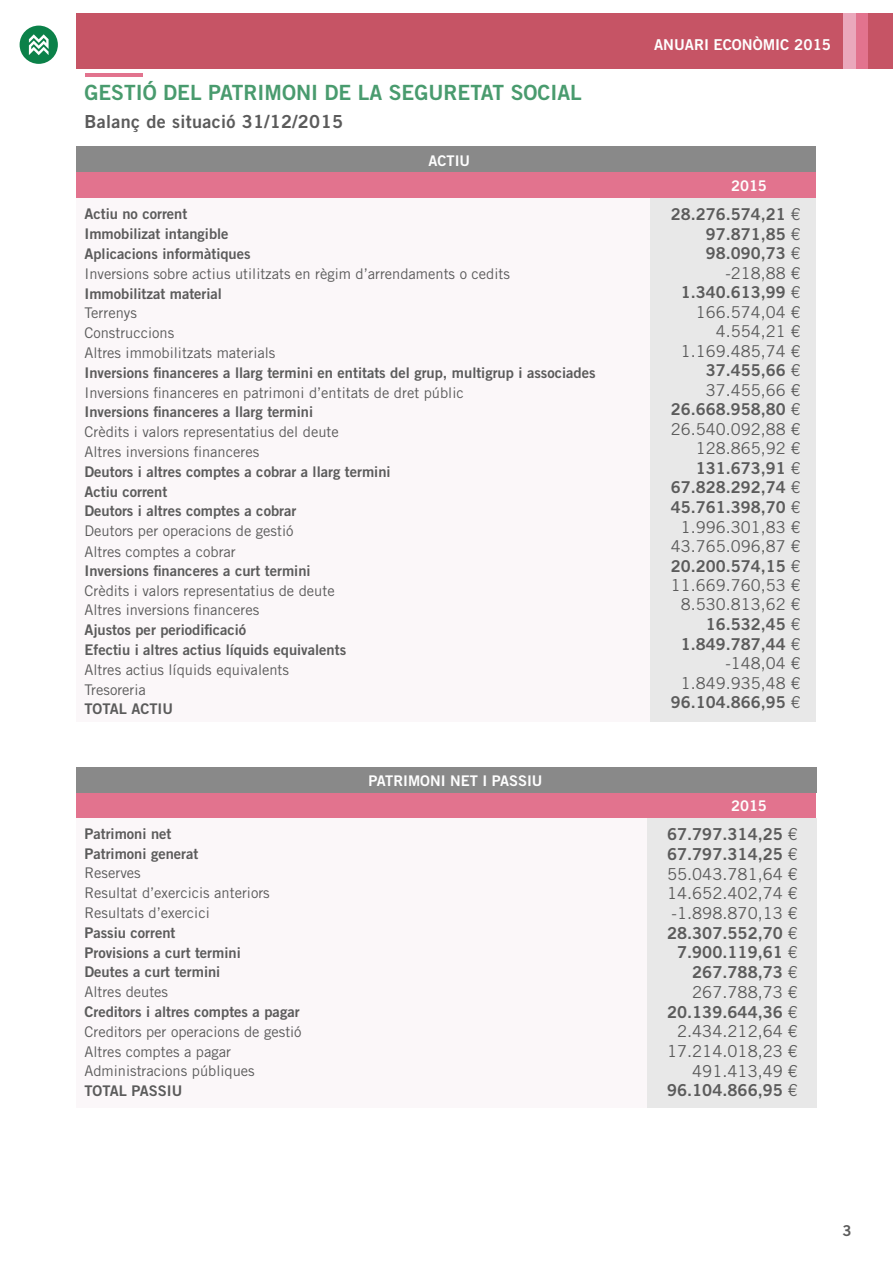
<style>
.page{position:relative;width:893px;height:1263px;background:#fff}
.page>*{position:absolute;margin:0;border:0;box-sizing:border-box;transform-origin:0 0}
.t1{font:21px "Trade Gothic Bold Two";color:#499b6e}
.t2{font:18px "Trade Gothic Bold Two";letter-spacing:.02em;color:#5b5b5b}
.t3{font:16.5px/20px "Trade Gothic Bold Two";color:#5b5b5b}
.t4{font:16.5px/19.5px "Trade Gothic";color:#5b5b5b;text-align:justify}
.t5{font:16.35px/19.6px "Trade Gothic LT Bold Two";color:#5b5b5b;text-align:justify}
.t6{font:16.35px/19.4px "Trade Gothic LT";color:#5b5b5b;text-align:right}
.t7{font:15px "Trade Gothic Bold Two";color:#fefefe}
.t8{font:15px "Trade Gothic Bold Two";color:#5b5b5b}
.t9{font:14.7px/19.8px "Trade Gothic LT";color:#5b5b5b}
.t10{font:14.7px/19.8px "Trade Gothic Bold Two";color:#5b5b5b}
.t11{font:14.7px "Trade Gothic Bold Two";color:#fefefe}
.s1{font-family:"Trade Gothic LT"}
</style>
<div class="page">
<div style="left:20px;top:26px;width:38px;height:38px;background:#0b8149;border-radius:50%"></div>
<svg style="left:29px;top:34px;width:20px;height:21px"></svg>
<div style="left:76px;top:13px;width:817px;height:56px;background:#c65465"></div>
<div style="left:855px;top:13px;width:13px;height:56px;background:#e2738e"></div>
<div style="left:843px;top:13px;width:13px;height:56px;background:#eaa8bc"></div>
<div style="left:76px;top:198px;width:740px;height:524px;background:#fbf7f9"></div>
<div style="left:650px;top:187px;width:166px;height:535px;background:#e8e8e8"></div>
<div style="left:76px;top:172px;width:740px;height:26px;background:#e2738e"></div>
<div style="left:76px;top:147px;width:740px;height:25px;background:#898989"></div>
<div style="left:76px;top:818px;width:741px;height:289px;background:#fbf7f9"></div>
<div style="left:648px;top:818px;width:169px;height:289px;background:#e8e8e8"></div>
<hr style="left:86px;top:73px;width:57px;height:3px;background:#e2738e">
<div style="left:76px;top:793px;width:740px;height:25px;background:#e2738e"></div>
<div style="left:76px;top:767px;width:741px;height:26px;background:#898989"></div>
<h1 class="t1" style="left:84px;top:84px;width:499px">GESTIÓ DEL PATRIMONI DE LA SEGURETAT SOCIAL</h1>
<p class="t2" style="left:84px;top:114px;width:260px">Balanç de situació 31/12/2015</p>
<p class="t11" style="left:429px;top:155px;width:43px">ACTIU</p>
<p class="t10" style="left:84px;top:205px;width:168px">Actiu no corrent<br>Immobilizat intangible<br>Aplicacions informàtiques</p>
<p class="t9" style="left:84px;top:265px;width:427px">Inversions sobre actius utilitzats en règim d’arrendaments o cedits</p>
<p class="t10" style="left:84px;top:285px;width:139px">Immobilitzat material</p>
<p class="t9" style="left:84px;top:305px;width:192px">Terrenys<br>Construccions<br>Altres immobilitzats materials</p>
<p class="t10" style="left:84px;top:364px;width:513px">Inversions financeres a llarg termini en entitats del grup, multigrup i associades</p>
<p class="t9" style="left:84px;top:384px;width:381px">Inversions financeres en patrimoni d’entitats de dret públic</p>
<p class="t10" style="left:84px;top:403px;width:230px">Inversions financeres a llarg termini</p>
<p class="t9" style="left:84px;top:423px;width:256px">Crèdits i valors representatius del deute<br>Altres inversions financeres</p>
<p class="t10" style="left:84px;top:463px;width:308px">Deutors i altres comptes a cobrar a llarg termini<br>Actiu corrent<br>Deutors i altres comptes a cobrar</p>
<p class="t9" style="left:84px;top:522px;width:211px;line-height:21.3px">Deutors per operacions de gestió<br>Altres comptes a cobrar</p>
<p class="t10" style="left:84px;top:562px;width:228px">Inversions financeres a curt termini</p>
<p class="t9" style="left:84px;top:582px;width:252px">Crèdits i valors representatius de deute<br>Altres inversions financeres</p>
<p class="t10" style="left:84px;top:621px;width:263px">Ajustos per periodificació<br>Efectiu i altres actius líquids equivalents</p>
<p class="t9" style="left:84px;top:661px;width:206px">Altres actius líquids equivalents<br>Tresoreria</p>
<p class="t10" style="left:84px;top:700px;width:90px">TOTAL ACTIU</p>
<p class="t10" style="left:84px;top:825px;width:115px">Patrimoni net<br>Patrimoni generat</p>
<p class="t9" style="left:84px;top:864px;width:187px">Reserves<br>Resultat d’exercicis anteriors<br>Resultats d’exercici</p>
<p class="t10" style="left:84px;top:924px;width:158px">Passiu corrent<br>Provisions a curt termini<br>Deutes a curt termini</p>
<p class="t9" style="left:84px;top:983px;width:85px">Altres deutes</p>
<p class="t10" style="left:84px;top:1003px;width:217px">Creditors i altres comptes a pagar</p>
<p class="t9" style="left:84px;top:1023px;width:219px">Creditors per operacions de gestió<br>Altres comptes a pagar<br>Administracions públiques</p>
<p class="t10" style="left:84px;top:1082px;width:99px">TOTAL PASSIU</p>
<p class="t11" style="left:369px;top:774px;width:176px">PATRIMONI NET I PASSIU</p>
<p class="t7" style="left:654px;top:39px;width:179px">ANUARI ECONÒMIC 2015</p>
<p class="t11" style="left:731px;top:180px;width:37px">2015</p>
<p class="t5" style="left:706px;top:206px;width:96px;text-indent:-35px">28.276.574,21 <span class="s1">€ </span>97.871,85 <span class="s1">€ </span>98.090,73 <span class="s1">€</span></p>
<p class="t6" style="left:725px;top:265px;width:77px">-218,88 €</p>
<p class="t5" style="left:681px;top:284px;width:121px">1.340.613,99 <span class="s1">€</span></p>
<p class="t6" style="left:681px;top:304px;width:121px">166.574,04 €<br>4.554,21 €<br>1.169.485,74 €</p>
<p class="t5" style="left:706px;top:362px;width:96px">37.455,66 <span class="s1">€</span></p>
<p class="t6" style="left:706px;top:382px;width:96px">37.455,66 €</p>
<p class="t5" style="left:671px;top:401px;width:131px">26.668.958,80 <span class="s1">€</span></p>
<p class="t6" style="left:671px;top:421px;width:131px">26.540.092,88 €<br>128.865,92 €</p>
<p class="t5" style="left:671px;top:459px;width:131px;text-indent:25px">131.673,91 <span class="s1">€ </span>67.828.292,74 <span class="s1">€ </span>45.761.398,70 <span class="s1">€</span></p>
<p class="t6" style="left:671px;top:518px;width:131px">1.996.301,83 €<br>43.765.096,87 €</p>
<p class="t5" style="left:671px;top:557px;width:131px">20.200.574,15 <span class="s1">€</span></p>
<p class="t6" style="left:671px;top:577px;width:131px">11.669.760,53 €<br>8.530.813,62 €</p>
<p class="t5" style="left:681px;top:616px;width:121px;text-align:right">16.532,45 <span class="s1">€<br></span>1.849.787,44 <span class="s1">€</span></p>
<p class="t6" style="left:681px;top:655px;width:121px">-148,04 €<br>1.849.935,48 €</p>
<p class="t5" style="left:671px;top:694px;width:131px">96.104.866,95 <span class="s1">€</span></p>
<p class="t11" style="left:731px;top:799px;width:37px">2015</p>
<p class="t3" style="left:667px;top:826px;width:133px">67.797.314,25 <span class="s1">€<br></span>67.797.314,25 <span class="s1">€</span></p>
<p class="t4" style="left:667px;top:865px;width:133px">55.043.781,64 <span class="s1">€ </span>14.652.402,74 <span class="s1">€ </span>-1.898.870,13 <span class="s1">€</span></p>
<p class="t3" style="left:667px;top:924px;width:133px;text-align:right">28.307.552,70 <span class="s1">€<br></span>7.900.119,61 <span class="s1">€<br></span>267.788,73 <span class="s1">€</span></p>
<p class="t4" style="left:692px;top:984px;width:107px">267.788,73 <span class="s1">€</span></p>
<p class="t3" style="left:667px;top:1003px;width:133px">20.139.644,36 <span class="s1">€</span></p>
<p class="t4" style="left:667px;top:1023px;width:133px;text-align:right">2.434.212,64 <span class="s1">€<br></span>17.214.018,23 <span class="s1">€<br></span>491.413,49 <span class="s1">€</span></p>
<p class="t3" style="left:667px;top:1082px;width:133px">96.104.866,95 <span class="s1">€</span></p>
<p class="t8" style="left:842px;top:1224px;width:11px">3</p>
</div>
